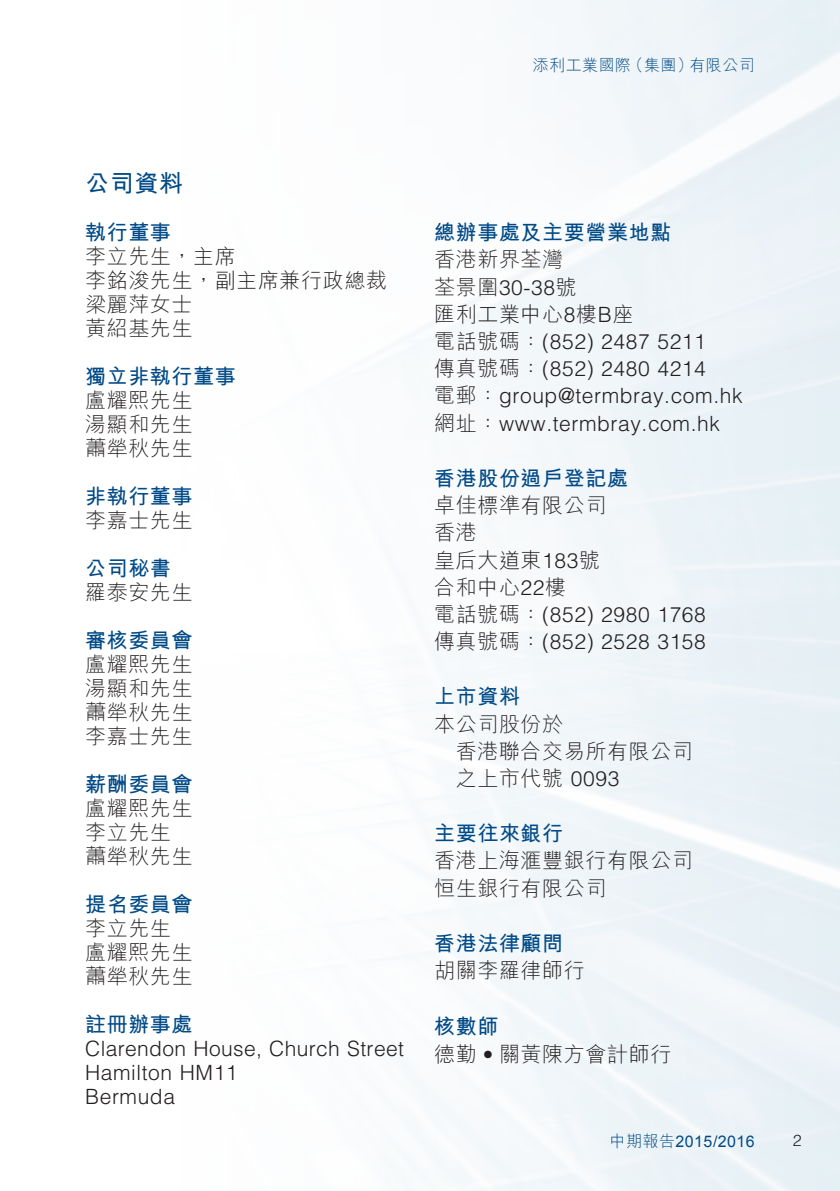
<style>
.page{position:relative;width:840px;height:1191px;background:#fff}
.page>*{position:absolute;margin:0;border:0;box-sizing:border-box;transform-origin:0 0}
.t1{font:700 24px "M Hei HK";color:#004a87}
.t2{font:300 21px/24px "M Hei HK";letter-spacing:.03em;color:#231f20}
.t3{font:300 21px/27.2px "Helvetica LT Std";letter-spacing:.03em;color:#231f20}
.t4{font:700 21px "M Hei HK";letter-spacing:.03em;color:#004a87}
.t5{font:300 16px "M Hei HK";letter-spacing:.03em;color:#004a87}
.t6{font:16px "Arial";letter-spacing:.03em;color:#004a87}
.t7{font:300 16px "Helvetica LT Std";color:#231f20}
.s1{font-family:"M Hei HK"}
.s2{font-family:"Helvetica LT Std"}
.s3{font-weight:700;color:#004a87}
.s4{font-family:"M Hei HK";font-weight:300}
</style>
<div class="page">
<p class="t5" style="left:627px;top:54px;width:67px">（集團）</p>
<p class="t5" style="left:689px;top:54px;width:67px">有限公司</p>
<p class="t5" style="left:532px;top:54px;width:100px">添利工業國際</p>
<p class="t1" style="left:85px;top:165px;width:100px">公司資料</p>
<p class="t4" style="left:85px;top:217px;width:87px">執行董事</p>
<p class="t2" style="left:85px;top:243px;width:303px">李立先生，主席<br>李銘浚先生，副主席兼行政總裁梁麗萍女士<br>黃紹基先生</p>
<p class="t4" style="left:85px;top:361px;width:152px">獨立非執行董事</p>
<p class="t2" style="left:85px;top:387px;width:109px;text-align:justify">盧耀熙先生湯顯和先生蕭犖秋先生</p>
<p class="t4" style="left:85px;top:481px;width:109px">非執行董事</p>
<p class="t2" style="left:85px;top:507px;width:109px">李嘉士先生</p>
<p class="t4" style="left:85px;top:553px;width:87px">公司秘書</p>
<p class="t2" style="left:85px;top:579px;width:109px">羅泰安先生</p>
<p class="t4" style="left:85px;top:625px;width:109px">審核委員會</p>
<p class="t2" style="left:85px;top:651px;width:109px;text-align:justify">盧耀熙先生湯顯和先生蕭犖秋先生李嘉士先生</p>
<p class="t4" style="left:85px;top:769px;width:109px">薪酬委員會</p>
<p class="t2" style="left:85px;top:795px;width:109px">盧耀熙先生李立先生蕭犖秋先生</p>
<p class="t4" style="left:85px;top:889px;width:109px">提名委員會</p>
<p class="t2" style="left:85px;top:915px;width:109px">李立先生盧耀熙先生蕭犖秋先生</p>
<p class="t4" style="left:85px;top:1009px;width:109px">註冊辦事處</p>
<p class="t3" style="left:85px;top:1036px;width:320px;line-height:24px">Clarendon House, Church Street<br>Hamilton HM11<br>Bermuda</p>
<p class="t4" style="left:434px;top:217px;width:238px">總辦事處及主要營業地點</p>
<p class="t2" style="left:434px;top:247px;width:130px">香港新界荃灣</p>
<p class="t3" style="left:434px;top:273px;width:144px"><span class="s1">荃景圍</span>30-38<span class="s1">號</span></p>
<p class="t2" style="left:434px;top:301px;width:200px">匯利工業中心<span class="s2">8</span>樓<span class="s2">B</span>座</p>
<p class="t3" style="left:434px;top:328px;width:310px"><span class="s1">電話號碼：</span>)852( 2487 5211<br><span class="s1">傳真號碼：</span>)852( 2480 4214<br><span class="s1">電郵：</span>group@termbray.com.hk<span class="s1">網址：</span>www.termbray.com.hk</p>
<p class="t4" style="left:434px;top:463px;width:195px">香港股份過戶登記處</p>
<p class="t2" style="left:434px;top:491px;width:174px;line-height:27.2px">卓佳標準有限公司香港<br>皇后大道東<span class="s2">183</span>號合和中心<span class="s2">22</span>樓</p>
<p class="t3" style="left:434px;top:600px;width:273px"><span class="s1">電話號碼：</span>)852( 2980 1768<span class="s1">傳真號碼：</span>)852( 2528 3158</p>
<p class="t4" style="left:434px;top:681px;width:87px">上市資料</p>
<p class="t2" style="left:455px;top:709px;width:238px;line-height:27.2px;text-indent:-22px">本公司股份於<br>香港聯合交易所有限公司之上市代號 <span class="s2">0093</span></p>
<p class="t4" style="left:434px;top:818px;width:130px">主要往來銀行</p>
<p class="t2" style="left:434px;top:846px;width:260px;line-height:27.2px">香港上海滙豐銀行有限公司恒生銀行有限公司</p>
<p class="t4" style="left:434px;top:928px;width:130px">香港法律顧問</p>
<p class="t2" style="left:434px;top:957px;width:152px">胡關李羅律師行</p>
<p class="t2" style="left:434px;top:1011px;width:238px;line-height:28px"><span class="s3">核數師<br></span>德勤 <span class="s2">•</span> 關黃陳方會計師行</p>
<p class="t6" style="left:609px;top:1130px;width:146px"><span class="s4">中期報告</span>2015/2016</p>
<p class="t7" style="left:792px;top:1130px;width:10px">2</p>
</div>
